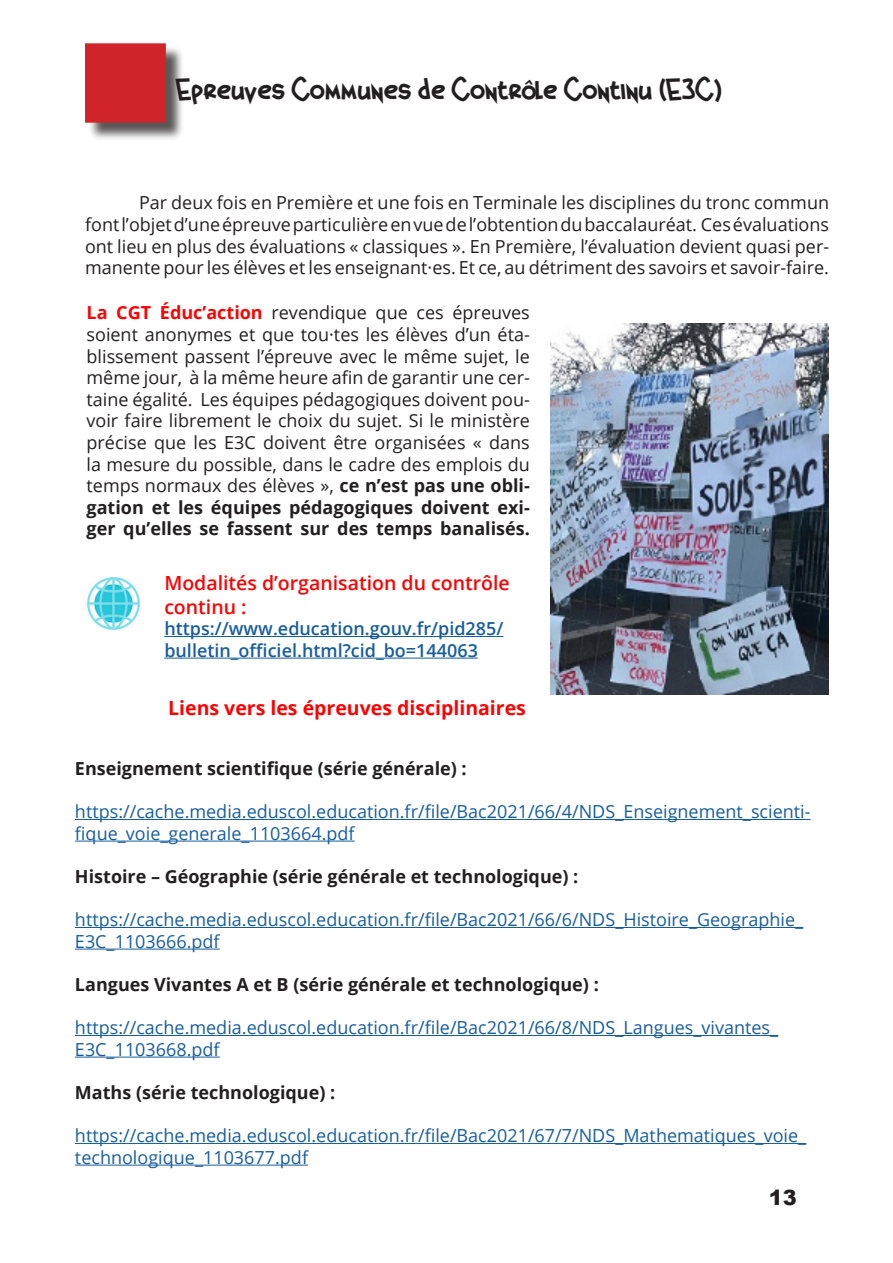
<style>
.page{position:relative;width:893px;height:1263px;background:#fff}
.page>*{position:absolute;margin:0;border:0;box-sizing:border-box;transform-origin:0 0}
.t1{font:27px "German Beauty";color:#231f20}
.t2{font:900 21px "Arial";color:#231f20}
.t3{font:600 19.5px/23.4px "Open Sans";color:#f00}
.t4{font:700 19.5px "Open Sans";color:#f00}
.t5{font:18px/21.6px "Open Sans";color:#231f20;text-align:justify}
.t6{font:18px/21.6px "Open Sans";color:#175d9e}
.t7{font:700 18px "Open Sans";color:#231f20}
.t8{font:600 18px/21.6px "Open Sans";color:#175d9e}
.s1{font-weight:700;color:#f00}
.s2{font-weight:700}
</style>
<div class="page">
<div style="left:88px;top:46px;width:96px;height:95px;background:#231f20;opacity:.75"></div>
<div style="left:85px;top:43px;width:81px;height:80px;background:#d1232a;border:2px solid #d1232a"></div>
<img style="left:550px;top:323px;width:278px;height:371px">
<img style="left:87px;top:577px;width:53px;height:53px">
<hr style="left:75px;top:819px;width:736px;height:1px;background:#175d9e">
<hr style="left:75px;top:841px;width:280px;height:1px;background:#175d9e">
<hr style="left:75px;top:927px;width:728px;height:1px;background:#175d9e">
<hr style="left:75px;top:949px;width:145px;height:1px;background:#175d9e">
<hr style="left:75px;top:1035px;width:703px;height:1px;background:#175d9e">
<hr style="left:75px;top:1057px;width:145px;height:1px;background:#175d9e">
<hr style="left:75px;top:1143px;width:731px;height:1px;background:#175d9e">
<hr style="left:75px;top:1165px;width:233px;height:1px;background:#175d9e">
<hr style="left:164px;top:636px;width:339px;height:1px;background:#175d9e">
<hr style="left:164px;top:658px;width:314px;height:1px;background:#175d9e">
<p class="t1" style="left:177px;top:76px;width:547px">Epreuves Communes de Contrôle Continu (E3C)</p>
<p class="t5" style="left:85px;top:192px;width:746px;text-indent:54px">Par deux fois en Première et une fois en Terminale les disciplines du tronc commun font l’objet d’une épreuve particulière en vue de l’obtention du baccalauréat. Ces évaluations ont lieu en plus des évaluations « classiques ». En Première, l’évaluation devient quasi per&shy;manente pour les élèves et les enseignant·es. Et ce, au détriment des savoirs et savoir-faire.</p>
<p class="t5" style="left:87px;top:302px;width:445px"><span class="s1">La CGT Éduc’action</span> revendique que ces épreuves soient anonymes et que tou·tes les élèves d’un éta&shy;blissement passent l’épreuve avec le même sujet, le même jour, à la même heure afin de garantir une cer&shy;taine égalité. Les équipes pédagogiques doivent pou&shy;voir faire librement le choix du sujet. Si le ministère précise que les E3C doivent être organisées « dans la mesure du possible, dans le cadre des emplois du temps normaux des élèves », <span class="s2">ce n’est pas une obli&shy;gation et les équipes pédagogiques doivent exi&shy;ger qu’elles se fassent sur des temps banalisés.</span></p>
<p class="t3" style="left:164px;top:571px;width:347px">Modalités d’organisation du contrôle continu :</p>
<p class="t8" style="left:164px;top:617px;width:341px">https://www.education.gouv.fr/pid285/ bulletin_officiel.html?cid_bo=144063</p>
<p class="t4" style="left:168px;top:694px;width:359px">Liens vers les épreuves disciplinaires</p>
<p class="t7" style="left:75px;top:756px;width:393px">Enseignement scientifique (série générale) :</p>
<p class="t6" style="left:75px;top:800px;width:737px">https://cache.media.eduscol.education.fr/file/Bac2021/66/4/NDS_Enseignement_scienti&shy;fique_voie_generale_1103664.pdf</p>
<p class="t7" style="left:75px;top:864px;width:505px">Histoire – Géographie (série générale et technologique) :</p>
<p class="t6" style="left:75px;top:908px;width:730px">https://cache.media.eduscol.education.fr/file/Bac2021/66/6/NDS_Histoire_Geographie_<br>E3C_1103666.pdf</p>
<p class="t7" style="left:75px;top:972px;width:525px">Langues Vivantes A et B (série générale et technologique) :</p>
<p class="t6" style="left:75px;top:1016px;width:705px">https://cache.media.eduscol.education.fr/file/Bac2021/66/8/NDS_Langues_vivantes_<br>E3C_1103668.pdf</p>
<p class="t7" style="left:75px;top:1080px;width:262px">Maths (série technologique) :</p>
<p class="t6" style="left:75px;top:1124px;width:733px">https://cache.media.eduscol.education.fr/file/Bac2021/67/7/NDS_Mathematiques_voie_ technologique_1103677.pdf</p>
<p class="t2" style="left:769px;top:1182px;width:30px">13</p>
</div>
